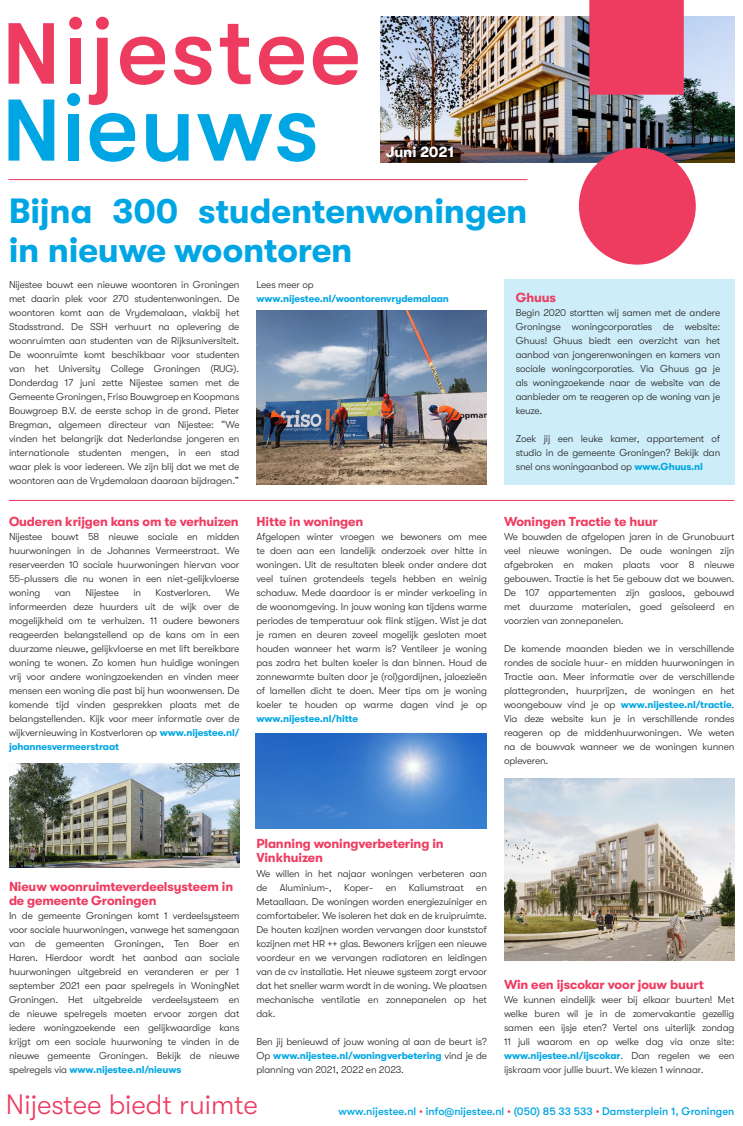
<style>
.page{position:relative;width:743px;height:1126px;background:#fff}
.page>*{position:absolute;margin:0;border:0;box-sizing:border-box;transform-origin:0 0}
.t1{font:700 35px/39px "GT Walsheim";letter-spacing:-.005em;color:#00a6e4}
.t2{font:300 28px "GT Walsheim";color:#ee3b60}
.t3{font:700 15px "GT Walsheim";letter-spacing:-.005em;color:#fff}
.t4{font:700 13px/14px "GT Walsheim";letter-spacing:-.01em;color:#ee3b60}
.t5{font:500 11px "GT Walsheim";color:#00a6e4}
.t6{font:300 10px/14px "GT Walsheim";letter-spacing:-.01em;color:#231f20;text-align:justify}
.t7{font:700 10px "GT Walsheim";letter-spacing:-.01em;color:#00a6e4}
.s1{font-weight:700;color:#00a6e4}
.s2{color:#ee3b60}
</style>
<div class="page">
<div style="left:504px;top:279px;width:230px;height:205px;background:#cdedf9"></div>
<div style="left:70px;top:38px;width:11px;height:46px;background:#ee3b60"></div>
<svg style="left:89px;top:38px;width:19px;height:67px"></svg>
<svg style="left:120px;top:37px;width:45px;height:48px"></svg>
<svg style="left:174px;top:37px;width:37px;height:48px"></svg>
<svg style="left:220px;top:24px;width:30px;height:60px"></svg>
<svg style="left:259px;top:37px;width:45px;height:48px"></svg>
<svg style="left:313px;top:37px;width:45px;height:48px"></svg>
<svg style="left:9px;top:23px;width:45px;height:61px"></svg>
<div style="left:96px;top:17px;width:13px;height:13px;background:#ee3b60;border-radius:50%"></div>
<div style="left:69px;top:17px;width:13px;height:13px;background:#ee3b60;border-radius:50%"></div>
<svg style="left:90px;top:113px;width:225px;height:49px"></svg>
<div style="left:68px;top:114px;width:11px;height:47px;background:#00a6e4"></div>
<svg style="left:9px;top:99px;width:45px;height:62px"></svg>
<div style="left:67px;top:93px;width:13px;height:13px;background:#00a6e4;border-radius:50%"></div>
<hr style="left:9px;top:179px;width:518px;height:1px;background:#ee3b60">
<img style="left:380px;top:17px;width:354px;height:145px">
<hr style="left:9px;top:500px;width:725px;height:1px;background:#ee3b60">
<svg style="left:577px;top:0;width:118px;height:264px;background:#c55772"></svg>
<img style="left:256px;top:310px;width:230px;height:174px">
<img style="left:9px;top:763px;width:230px;height:104px">
<img style="left:256px;top:733px;width:230px;height:95px">
<img style="left:504px;top:778px;width:230px;height:182px">
<p class="t3" style="left:386px;top:143px;width:70px">Juni 2021</p>
<p class="t1" style="left:9px;top:191px;width:520px">Bijna 300 studentenwoningen in nieuwe woontoren</p>
<p class="t4" style="left:515px;top:291px;width:42px">Ghuus</p>
<p class="t6" style="left:515px;top:306px;width:206px">Begin 2020 startten wij samen met de andere Groningse woningcorporaties de website:<br>Ghuus! Ghuus biedt een overzicht van het aanbod van jongerenwoningen en kamers van sociale woningcorporaties. Via Ghuus ga je als woningzoekende naar de website van de aanbieder om te reageren op de woning van je keuze.</p>
<p class="t6" style="left:515px;top:432px;width:206px">Zoek jij een leuke kamer, appartement of studio in de gemeente Groningen? Bekijk dan snel ons woningaanbod op <span class="s1">www.Ghuus.nl</span></p>
<p class="t6" style="left:9px;top:278px;width:232px">Nijestee bouwt een nieuwe woontoren in Groningen met daarin plek voor 270 studentenwoningen. De woontoren komt aan de Vrydemalaan, vlakbij het Stadsstrand. De SSH verhuurt na oplevering de woonruimten aan studenten van de Rijksuniversiteit.<br>De woonruimte komt beschikbaar voor studenten van het University College Groningen (RUG).<br>Donderdag 17 juni zette Nijestee samen met de Gemeente Groningen, Friso Bouwgroep en Koopmans Bouwgroep B.V. de eerste schop in de grond. Pieter Bregman, algemeen directeur van Nijestee: “We vinden het belangrijk dat Nederlandse jongeren en internationale studenten mengen, in een stad waar plek is voor iedereen. We zijn blij dat we met de woontoren aan de Vrydemalaan daaraan bijdragen.”</p>
<p class="t6" style="left:256px;top:278px;width:59px">Lees meer op</p>
<p class="t7" style="left:256px;top:293px;width:194px">www.nijestee.nl/woontorenvrydemalaan</p>
<p class="t4" style="left:9px;top:515px;width:231px">Ouderen krijgen kans om te verhuizen</p>
<p class="t6" style="left:9px;top:530px;width:232px">Nijestee bouwt 58 nieuwe sociale en midden huurwoningen in de Johannes Vermeerstraat. We reserveerden 10 sociale huurwoningen hiervan voor 55-plussers die nu wonen in een niet-gelijkvloerse woning</p>
<p class="t6" style="left:9px;top:586px;width:232px;text-indent:216px">We informeerden deze huurders uit de wijk over de mogelijkheid om te verhuizen. 11 oudere bewoners reageerden belangstellend op de kans om in een duurzame nieuwe, gelijkvloerse en met lift bereikbare woning te wonen. Zo komen hun huidige woningen vrij voor andere woningzoekenden en vinden meer mensen een woning die past bij hun woonwensen. De komende tijd vinden gesprekken plaats met de belangstellenden. Kijk voor meer informatie over de wijkvernieuwing in Kostverloren op <span class="s1">www.nijestee.nl/ johannesvermeerstraat</span></p>
<p class="t6" style="left:55px;top:586px;width:17px">van</p>
<p class="t6" style="left:85px;top:586px;width:35px">Nijestee</p>
<p class="t6" style="left:133px;top:586px;width:9px">in</p>
<p class="t6" style="left:156px;top:586px;width:57px">Kostverloren.</p>
<p class="t4" style="left:256px;top:515px;width:108px">Hitte in woningen</p>
<p class="t6" style="left:256px;top:530px;width:232px">Afgelopen winter vroegen we bewoners om mee te doen aan een landelijk onderzoek over hitte in woningen. Uit de resultaten bleek onder andere dat veel tuinen grotendeels tegels hebben en weinig schaduw. Mede daardoor is er minder verkoeling in de woonomgeving. In jouw woning kan tijdens warme periodes de temperatuur ook flink stijgen. Wist je dat je ramen en deuren zoveel mogelijk gesloten moet houden wanneer het warm is? Ventileer je woning pas zodra het buiten koeler is dan binnen. Houd de zonnewarmte buiten door je (rol)gordijnen, jaloezieën of lamellen dicht te doen. Meer tips om je woning koeler te houden op warme dagen vind je op <span class="s1">www.nijestee.nl/hitte</span></p>
<p class="t4" style="left:504px;top:515px;width:155px">Woningen Tractie te huur</p>
<p class="t6" style="left:504px;top:530px;width:232px">We bouwden de afgelopen jaren in de Grunobuurt veel nieuwe woningen. De oude woningen zijn afgebroken en maken plaats voor 8 nieuwe gebouwen. Tractie is het 5e gebouw dat we bouwen.<br>De 107 appartementen zijn gasloos, gebouwd met duurzame materialen, goed geïsoleerd en voorzien van zonnepanelen.</p>
<p class="t6" style="left:504px;top:642px;width:232px">De komende maanden bieden we in verschillende rondes de sociale huur- en midden huurwoningen in Tractie aan. Meer informatie over de verschillende plattegronden, huurprijzen, de woningen en het woongebouw vind je op <span class="s1">www.nijestee.nl/tractie</span>.<br>Via deze website kun je in verschillende rondes reageren op de middenhuurwoningen. We weten na de bouwvak wanneer we de woningen kunnen opleveren.</p>
<p class="t4" style="left:9px;top:879px;width:226px">Nieuw woonruimteverdeelsysteem in de gemeente Groningen</p>
<p class="t6" style="left:9px;top:908px;width:232px">In de gemeente Groningen komt 1 verdeelsysteem voor sociale huurwoningen, vanwege het samengaan van de gemeenten Groningen, Ten Boer en Haren. Hierdoor wordt het aanbod aan sociale huurwoningen uitgebreid en veranderen er per 1 september 2021 een paar spelregels in WoningNet Groningen. Het uitgebreide verdeelsysteem en de nieuwe spelregels moeten ervoor zorgen dat iedere woningzoekende een gelijkwaardige kans krijgt om een sociale huurwoning te vinden in de nieuwe gemeente Groningen. Bekijk de nieuwe spelregels via <span class="s1">www.nijestee.nl/nieuws</span></p>
<p class="t4" style="left:256px;top:837px;width:189px">Planning woningverbetering in</p>
<p class="t4" style="left:256px;top:851px;width:68px">Vinkhuizen</p>
<p class="t6" style="left:256px;top:866px;width:232px">We willen in het najaar woningen verbeteren aan de Aluminium-, Koper- en Kaliumstraat en Metaallaan. De woningen worden energiezuiniger en comfortabeler. We isoleren het dak en de kruipruimte.<br>De houten kozijnen worden vervangen door kunststof kozijnen met HR ++ glas. Bewoners krijgen een nieuwe voordeur en we vervangen radiatoren en leidingen van de cv installatie. Het nieuwe systeem zorgt ervoor dat het sneller warm wordt in de woning. We plaatsen mechanische ventilatie en zonnepanelen op het dak.</p>
<p class="t6" style="left:256px;top:1034px;width:232px">Ben jij benieuwd of jouw woning al aan de beurt is?<br>Op <span class="s1">www.nijestee.nl/woningverbetering</span> vind je de planning van 2021, 2022 en 2023.</p>
<p class="t4" style="left:504px;top:977px;width:201px">Win een ijscokar voor jouw buurt</p>
<p class="t6" style="left:504px;top:992px;width:232px">We kunnen eindelijk weer bij elkaar buurten! Met welke buren wil je in de zomervakantie gezellig samen een ijsje eten? Vertel ons uiterlijk zondag 11 juli waarom en op welke dag via onze site: <span class="s1">www.nijestee.nl/ijscokar</span>. Dan regelen we een ijskraam voor jullie buurt. We kiezen 1 winnaar.</p>
<p class="t2" style="left:6px;top:1088px;width:253px">Nijestee biedt ruimte</p>
<p class="t5" style="left:338px;top:1104px;width:397px">www.nijestee.nl <span class="s2">•</span> info@nijestee.nl <span class="s2">•</span> (050) 85 33 533 <span class="s2">•</span> Damsterplein 1, Groningen</p>
</div>
